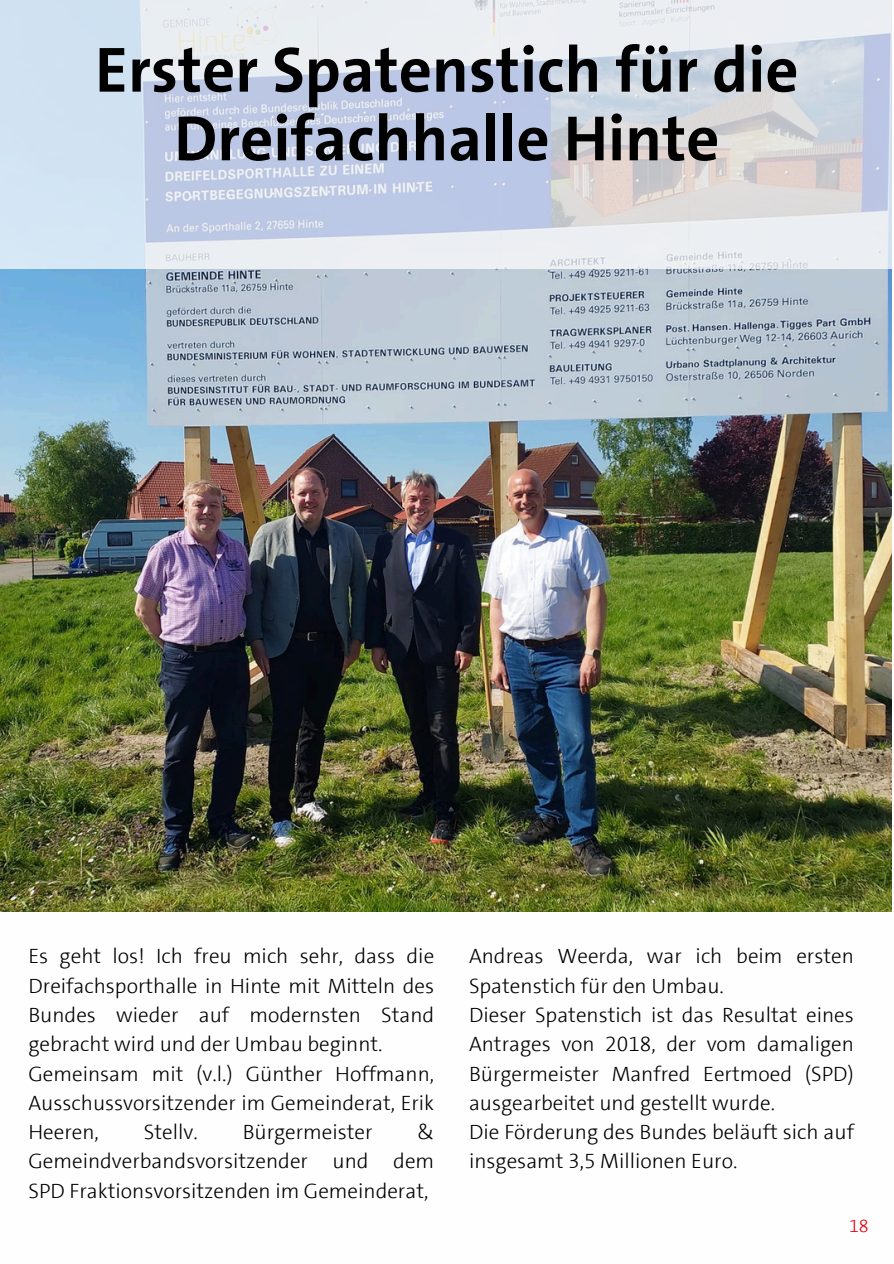
<style>
.page{position:relative;width:894px;height:1264px;background:#fff}
.page>*{position:absolute;margin:0;border:0;box-sizing:border-box;transform-origin:0 0}
.t1{font:700 64.5px/68.7px "SPD The Sans";color:#000;text-align:center}
.t2{font:300 21px/29.2px "SPD The Sans";color:#000;text-align:justify}
.t3{font:300 18px "SPD The Sans";color:#e3000f}
</style>
<div class="page">
<img style="left:0;top:268px;width:891px;height:643px">
<svg style="left:0;top:0;width:892px;height:268px;background:#d4dce8"></svg>
<p class="t1" style="left:95px;top:36px;width:704px">Erster Spatenstich für die<br>Dreifachhalle Hinte</p>
<p class="t2" style="left:28px;top:941px;width:407px">Es geht los! Ich freu mich sehr, dass die Dreifachsporthalle in Hinte mit Mitteln des Bundes wieder auf modernsten Stand gebracht wird und der Umbau beginnt.</p>
<p class="t2" style="left:28px;top:1058px;width:407px">Gemeinsam mit (v.l.) Günther Hoffmann, Ausschussvorsitzender im Gemeinderat, Erik Heeren,</p>
<p class="t2" style="left:28px;top:1117px;width:407px;text-indent:389px">&amp; Gemeindverbandsvorsitzender und dem SPD Fraktionsvorsitzenden im Gemeinderat,</p>
<p class="t2" style="left:144px;top:1117px;width:55px">Stellv.</p>
<p class="t2" style="left:243px;top:1117px;width:131px">Bürgermeister</p>
<p class="t2" style="left:469px;top:941px;width:386px">Andreas Weerda, war ich beim ersten<br>Spatenstich für den Umbau.</p>
<p class="t2" style="left:469px;top:1000px;width:386px">Dieser Spatenstich ist das Resultat eines Antrages von 2018, der vom damaligen Bürgermeister Manfred Eertmoed (SPD) ausgearbeitet und gestellt wurde.</p>
<p class="t2" style="left:469px;top:1117px;width:386px">Die Förderung des Bundes beläuft sich auf insgesamt 3,5 Millionen Euro.</p>
<p class="t3" style="left:848px;top:1213px;width:21px">18</p>
</div>
